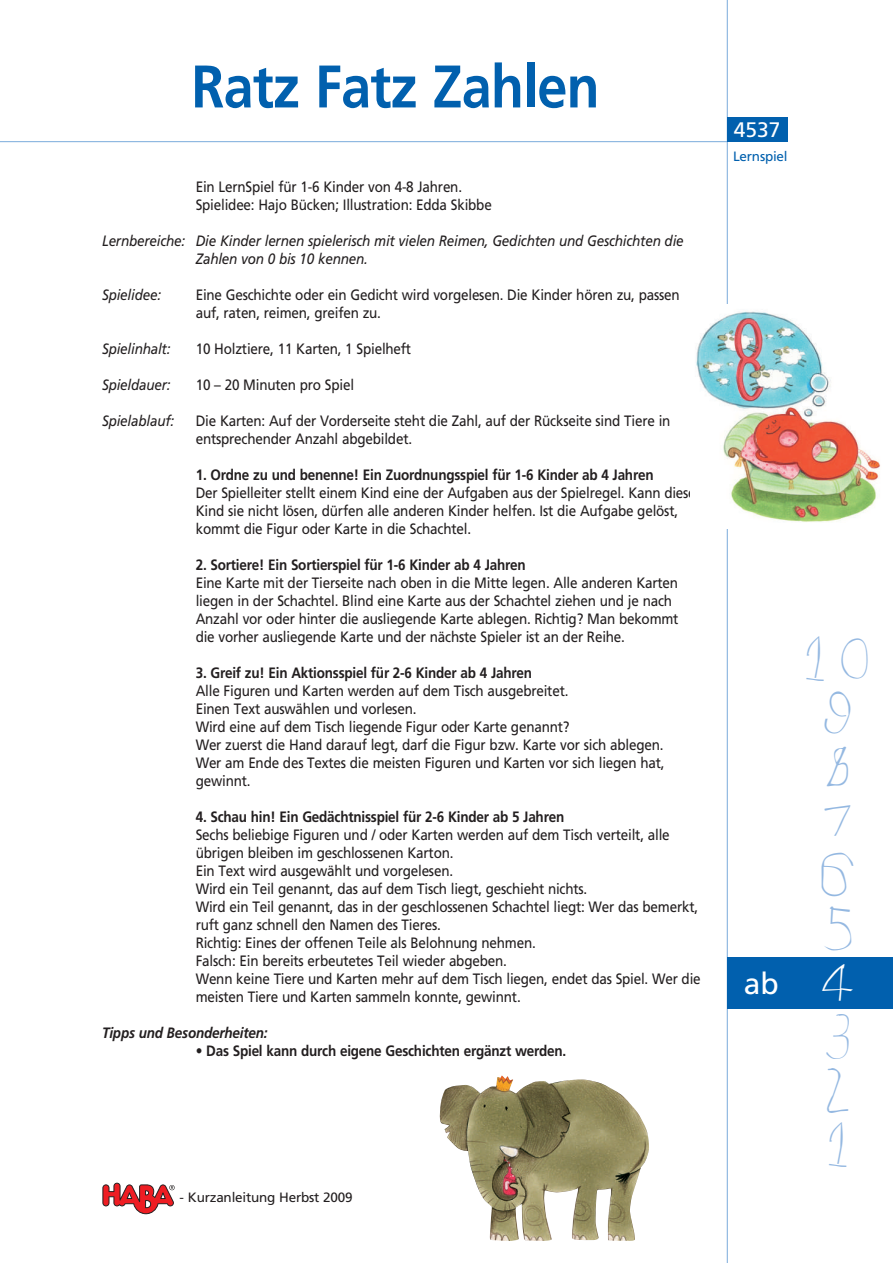
<style>
.page{position:relative;width:893px;height:1263px;background:#fff}
.page>*{position:absolute;margin:0;border:0;box-sizing:border-box;transform-origin:0 0}
.t1{font:700 60px "Frutiger LT";letter-spacing:-.015em;color:#0160ae;scale:.9 1}
.t2{font:45px/54px "Childs Play Age Five";color:#94b8e1;text-align:center}
.t3{font:45px "Childs Play Age Five";color:#fff}
.t4{font:30px "Frutiger LT";color:#fff}
.t5{font:21px "Frutiger LT";color:#fff}
.t6{font:15px/18px "Frutiger LT";letter-spacing:-.015em;color:#231f20;scale:.9 1}
.t7{font:700 15px "Frutiger LT";letter-spacing:-.015em;color:#231f20;scale:.9 1}
.t8{font:italic 15px/18px "Frutiger LT";letter-spacing:-.015em;color:#231f20;scale:.9 1}
.t9{font:italic 700 15px "Frutiger LT";letter-spacing:-.015em;color:#231f20;scale:.9 1}
.t10{font:13.5px "Frutiger LT";letter-spacing:-.015em;color:#231f20}
.t11{font:13.5px "Frutiger LT";letter-spacing:-.015em;color:#0160ae}
</style>
<div class="page">
<hr style="left:0;top:141px;width:727px;height:1px;background:#7aabdb">
<hr style="left:726px;top:0;width:1px;height:1263px;background:#7aabdb">
<div style="left:727px;top:957px;width:165px;height:52px;background:#0160ae"></div>
<svg style="left:102px;top:1183px;width:73px;height:31px"></svg>
<div style="left:727px;top:118px;width:61px;height:24px;background:#0160ae"></div>
<img style="left:696px;top:305px;width:184px;height:224px">
<img style="left:439px;top:1075px;width:210px;height:166px">
<h1 class="t1" style="left:191px;top:62px;width:455px">Ratz Fatz Zahlen</h1>
<p class="t6" style="left:196px;top:179px;width:330px">Ein LernSpiel für 1-6 Kinder von 4-8 Jahren.<br>Spielidee: Hajo Bücken; Illustration: Edda Skibbe</p>
<p class="t8" style="left:196px;top:233px;width:543px;text-indent:-94px">Lernbereiche: Die Kinder lernen spielerisch mit vielen Reimen, Gedichten und Geschichten die<br>Zahlen von 0 bis 10 kennen.</p>
<p class="t8" style="left:102px;top:287px;width:67px">Spielidee:</p>
<p class="t6" style="left:196px;top:287px;width:539px">Eine Geschichte oder ein Gedicht wird vorgelesen. Die Kinder hören zu, passen auf, raten, reimen, greifen zu.</p>
<p class="t8" style="left:102px;top:341px;width:77px">Spielinhalt:</p>
<p class="t6" style="left:196px;top:341px;width:241px">10 Holztiere, 11 Karten, 1 Spielheft</p>
<p class="t8" style="left:102px;top:377px;width:78px">Spieldauer:</p>
<p class="t6" style="left:196px;top:377px;width:177px">10 – 20 Minuten pro Spiel</p>
<p class="t8" style="left:102px;top:413px;width:82px">Spielablauf:</p>
<p class="t6" style="left:196px;top:413px;width:529px">Die Karten: Auf der Vorderseite steht die Zahl, auf der Rückseite sind Tiere in entsprechender Anzahl abgebildet.</p>
<p class="t7" style="left:196px;top:468px;width:510px">1. Ordne zu und benenne! Ein Zuordnungsspiel für 1-6 Kinder ab 4 Jahren</p>
<p class="t6" style="left:196px;top:485px;width:562px">Der Spielleiter stellt einem Kind eine der Aufgaben aus der Spielregel. Kann dieses<br>Kind sie nicht lösen, dürfen alle anderen Kinder helfen. Ist die Aufgabe gelöst, kommt die Figur oder Karte in die Schachtel.</p>
<p class="t7" style="left:196px;top:558px;width:368px">2. Sortiere! Ein Sortierspiel für 1-6 Kinder ab 4 Jahren</p>
<p class="t6" style="left:196px;top:575px;width:538px">Eine Karte mit der Tierseite nach oben in die Mitte legen. Alle anderen Karten liegen in der Schachtel. Blind eine Karte aus der Schachtel ziehen und je nach Anzahl vor oder hinter die ausliegende Karte ablegen. Richtig? Man bekommt die vorher ausliegende Karte und der nächste Spieler ist an der Reihe.</p>
<p class="t7" style="left:196px;top:666px;width:375px">3. Greif zu! Ein Aktionsspiel für 2-6 Kinder ab 4 Jahren</p>
<p class="t6" style="left:196px;top:683px;width:522px">Alle Figuren und Karten werden auf dem Tisch ausgebreitet.<br>Einen Text auswählen und vorlesen.<br>Wird eine auf dem Tisch liegende Figur oder Karte genannt?<br>Wer zuerst die Hand darauf legt, darf die Figur bzw. Karte vor sich ablegen.<br>Wer am Ende des Textes die meisten Figuren und Karten vor sich liegen hat, gewinnt.</p>
<p class="t7" style="left:196px;top:810px;width:411px">4. Schau hin! Ein Gedächtnisspiel für 2-6 Kinder ab 5 Jahren</p>
<p class="t6" style="left:196px;top:827px;width:562px">Sechs beliebige Figuren und / oder Karten werden auf dem Tisch verteilt, alle übrigen bleiben im geschlossenen Karton.<br>Ein Text wird ausgewählt und vorgelesen.<br>Wird ein Teil genannt, das auf dem Tisch liegt, geschieht nichts.<br>Wird ein Teil genannt, das in der geschlossenen Schachtel liegt: Wer das bemerkt, ruft ganz schnell den Namen des Tieres.<br>Richtig: Eines der offenen Teile als Belohnung nehmen.<br>Falsch: Ein bereits erbeutetes Teil wieder abgeben.<br>Wenn keine Tiere und Karten mehr auf dem Tisch liegen, endet das Spiel. Wer die meisten Tiere und Karten sammeln konnte, gewinnt.</p>
<p class="t9" style="left:102px;top:1027px;width:185px">Tipps und Besonder heiten:</p>
<p class="t7" style="left:196px;top:1044px;width:413px">• Das Spiel kann durch eigene Geschichten ergänzt werden.</p>
<p class="t10" style="left:180px;top:1192px;width:174px">- Kurzanleitung Herbst 2009</p>
<h3 class="t5" style="left:733px;top:121px;width:48px">4537</h3>
<p class="t11" style="left:733px;top:150px;width:56px">Lernspiel</p>
<h3 class="t4" style="left:743px;top:971px;width:37px">ab</h3>
<h2 class="t2" style="left:798px;top:632px;width:80px">10<br>9<br>8<br>7<br>6<br>5</h2>
<h2 class="t3" style="left:815px;top:960px;width:46px">4</h2>
<h2 class="t2" style="left:819px;top:1010px;width:38px;text-align:justify">3<br>2<br>1</h2>
</div>
